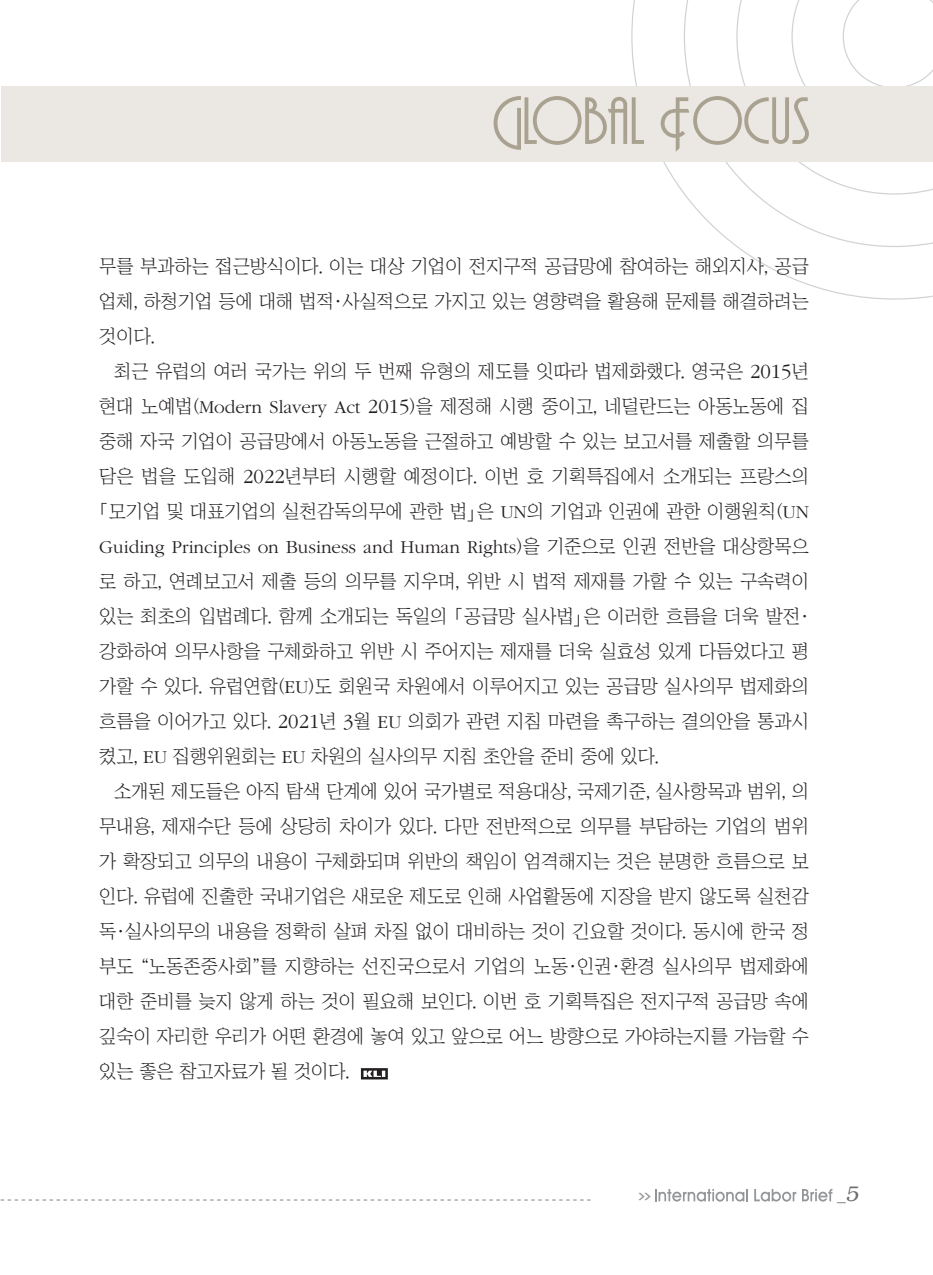
<style>
.page{position:relative;width:933px;height:1275px;background:#fff}
.page>*{position:absolute;margin:0;border:0;box-sizing:border-box;transform-origin:0 0}
.본문{font:18.9px/35px "Chosunilbo NM";color:#231f20;text-align:justify}
.본문-2{font:300 18.9px "ITC Garamond Std";color:#231f20}
.t1{font:17.5px "Helvetica";color:#6c6d70;scale:.9 1}
.t2{font:700 7.88px "Ko Pub Dotum";color:#939598;scale:2 1}
.s1{font-family:"ITC Garamond Std";font-weight:300;font-size:20.82px}
.s2{font-family:"ITC Garamond Std";font-weight:300}
.s3{font-family:"Chosunilbo NM";font-weight:400}
.s4{font-family:"Bookman";font-weight:300;font-style:italic;font-size:21px}
</style>
<div class="page">
<svg style="left:631px;top:0;width:302px;height:300px"></svg>
<svg style="left:1px;top:1199px;width:589px;height:1px"></svg>
<div style="left:1px;top:86px;width:932px;height:76px;background:#ebe8e3"></div>
<svg style="left:655px;top:1189px;width:93px;height:13px"></svg>
<svg style="left:754px;top:1189px;width:42px;height:13px"></svg>
<svg style="left:802px;top:1189px;width:30px;height:12px"></svg>
<svg style="left:493px;top:96px;width:151px;height:54px"></svg>
<svg style="left:660px;top:96px;width:149px;height:56px"></svg>
<svg style="left:361px;top:1068px;width:27px;height:11px"></svg>
<p class="본문" style="left:99px;top:249px;width:711px">무를 부과하는 접근방식이다. 이는 대상 기업이 전지구적 공급망에 참여하는 해외지사, 공급 업체, 하청기업 등에 대해 법적·사실적으로 가지고 있는 영향력을 활용해 문제를 해결하려는 것이다.</p>
<p class="본문" style="left:114px;top:354px;width:696px">최근 유럽의 여러 국가는 위의 두 번째 유형의 제도를 잇따라 법제화했다. 영국은 <span class="s1">2015</span>년</p>
<p class="본문" style="left:99px;top:389px;width:711px">현대 노예법(<span class="s2">Modern Slavery Act</span> <span class="s1">2015</span>)을 제정해 시행 중이고, 네덜란드는 아동노동에 집</p>
<p class="본문" style="left:99px;top:424px;width:711px">중해 자국 기업이 공급망에서 아동노동을 근절하고 예방할 수 있는 보고서를 제출할 의무를</p>
<p class="본문" style="left:99px;top:459px;width:711px">담은 법을 도입해 <span class="s1">2022</span>년부터 시행할 예정이다. 이번 호 기획특집에서 소개되는 프랑스의</p>
<p class="본문" style="left:90px;top:494px;width:720px">「모기업 및 대표기업의 실천감독의무에 관한 법」은 <span class="s2">UN</span>의 기업과 인권에 관한 이행원칙(<span class="s2">UN</span></p>
<p class="본문-2" style="left:99px;top:537px;width:711px">Guiding Principles on Business and Human Rights<span class="s3">)을 기준으로 인권 전반을 대상항목으</span></p>
<p class="본문" style="left:99px;top:564px;width:711px">로 하고, 연례보고서 제출 등의 의무를 지우며, 위반 시 법적 제재를 가할 수 있는 구속력이</p>
<p class="본문" style="left:99px;top:599px;width:711px">있는 최초의 입법례다. 함께 소개되는 독일의 「공급망 실사법」은 이러한 흐름을 더욱 발전·</p>
<p class="본문" style="left:99px;top:634px;width:711px">강화하여 의무사항을 구체화하고 위반 시 주어지는 제재를 더욱 실효성 있게 다듬었다고 평</p>
<p class="본문" style="left:99px;top:669px;width:711px">가할 수 있다. 유럽연합(<span class="s2">EU</span>)도 회원국 차원에서 이루어지고 있는 공급망 실사의무 법제화의</p>
<p class="본문" style="left:99px;top:704px;width:711px">흐름을 이어가고 있다. <span class="s1">2021</span>년 <span class="s1">3</span>월 <span class="s2">EU</span> 의회가 관련 지침 마련을 촉구하는 결의안을 통과시</p>
<p class="본문" style="left:99px;top:739px;width:561px">켰고, <span class="s2">EU</span> 집행위원회는 <span class="s2">EU</span> 차원의 실사의무 지침 초안을 준비 중에 있다.</p>
<p class="본문" style="left:99px;top:774px;width:711px;text-indent:15px">소개된 제도들은 아직 탐색 단계에 있어 국가별로 적용대상, 국제기준, 실사항목과 범위, 의 무내용, 제재수단 등에 상당히 차이가 있다. 다만 전반적으로 의무를 부담하는 기업의 범위 가 확장되고 의무의 내용이 구체화되며 위반의 책임이 엄격해지는 것은 분명한 흐름으로 보 인다. 유럽에 진출한 국내기업은 새로운 제도로 인해 사업활동에 지장을 받지 않도록 실천감 독·실사의무의 내용을 정확히 살펴 차질 없이 대비하는 것이 긴요할 것이다. 동시에 한국 정 부도 “노동존중사회”를 지향하는 선진국으로서 기업의 노동·인권·환경 실사의무 법제화에 대한 준비를 늦지 않게 하는 것이 필요해 보인다. 이번 호 기획특집은 전지구적 공급망 속에 깊숙이 자리한 우리가 어떤 환경에 놓여 있고 앞으로 어느 방향으로 가야하는지를 가늠할 수 있는 좋은 참고자료가 될 것이다.</p>
<p class="t2" style="left:638px;top:1192px;width:8px">&gt;&gt;</p>
<p class="t1" style="left:837px;top:1184px;width:25px">_<span class="s4">5</span></p>
</div>
